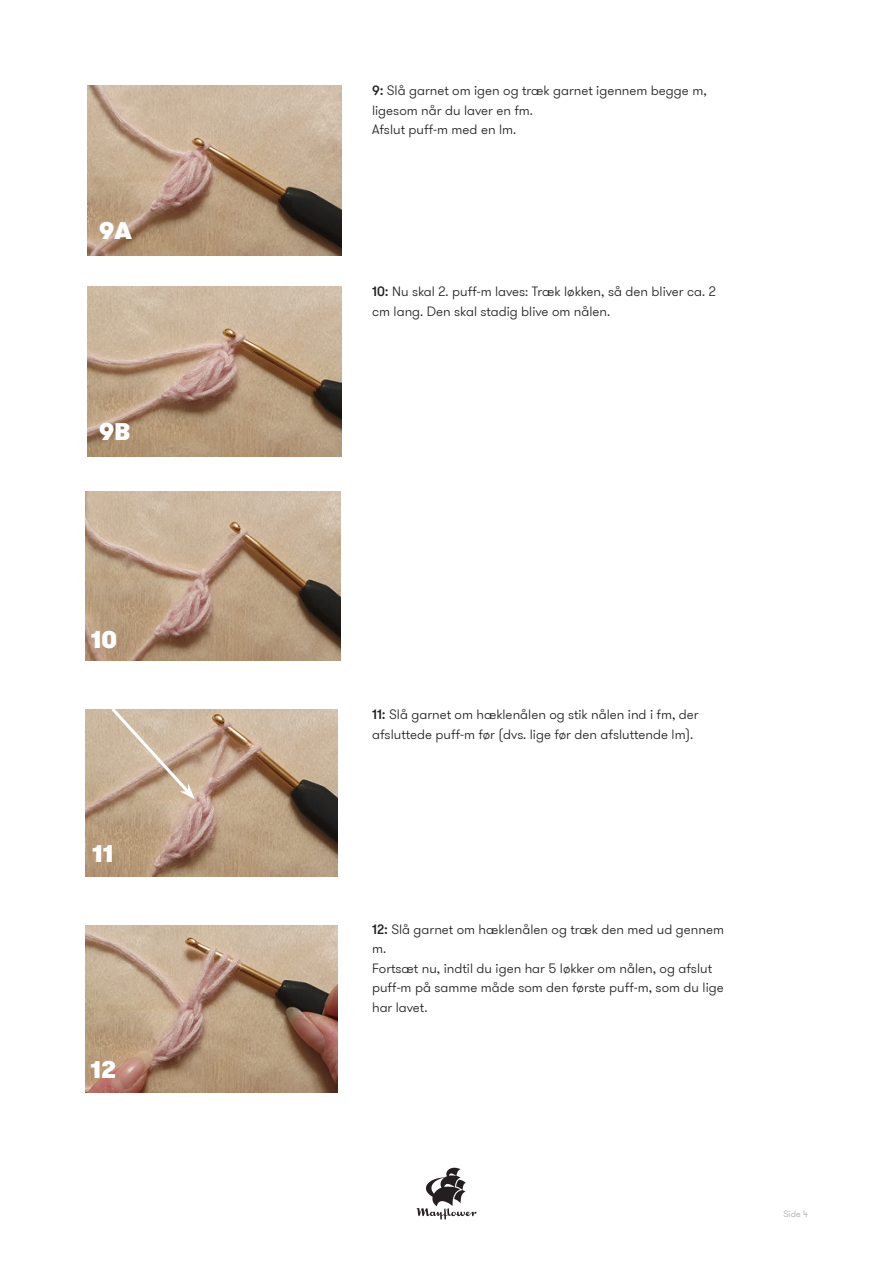
<style>
.page{position:relative;width:893px;height:1263px;background:#fff}
.page>*{position:absolute;margin:0;border:0;box-sizing:border-box;transform-origin:0 0}
.t1{font:900 24px "GT Walsheim Pro";color:#fff}
.t2{font:300 13.5px/19.5px "GT Walsheim Pro";color:#231f20}
.t3{font:300 9px "GT Walsheim Pro";color:#a8a9ad}
.s1{font-weight:500}
</style>
<div class="page">
<svg style="left:417px;top:1168px;width:59px;height:51px"></svg>
<img style="left:85px;top:491px;width:255px;height:170px">
<img style="left:87px;top:86px;width:255px;height:169px">
<img style="left:87px;top:287px;width:255px;height:169px">
<img style="left:85px;top:710px;width:252px;height:167px">
<svg style="left:108px;top:709px;width:87px;height:90px;background:#cab59d"></svg>
<img style="left:85px;top:925px;width:252px;height:167px">
<p class="t1" style="left:99px;top:214px;width:34px">9A</p>
<p class="t1" style="left:99px;top:416px;width:33px">9B</p>
<p class="t1" style="left:91px;top:623px;width:28px">10</p>
<p class="t1" style="left:92px;top:837px;width:23px">11</p>
<p class="t1" style="left:91px;top:1053px;width:27px">12</p>
<p class="t2" style="left:372px;top:81px;width:336px"><span class="s1">9:</span> Slå garnet om igen og træk garnet igennem begge m,</p>
<p class="t2" style="left:372px;top:101px;width:162px">ligesom når du laver en fm.</p>
<p class="t2" style="left:372px;top:120px;width:146px">Afslut puff-m med en lm.</p>
<p class="t2" style="left:372px;top:282px;width:345px"><span class="s1">10:</span> Nu skal 2. puff-m laves: Træk løkken, så den bliver ca. 2 cm lang. Den skal stadig blive om nålen.</p>
<p class="t2" style="left:372px;top:705px;width:328px"><span class="s1">11:</span> Slå garnet om hæklenålen og stik nålen ind i fm, der afsluttede puff-m før (dvs. lige før den afsluttende lm).</p>
<p class="t2" style="left:372px;top:920px;width:353px"><span class="s1">12:</span> Slå garnet om hæklenålen og træk den med ud gennem m.</p>
<p class="t2" style="left:372px;top:959px;width:353px">Fortsæt nu, indtil du igen har 5 løkker om nålen, og afslut puff-m på samme måde som den første puff-m, som du lige har lavet.</p>
<p class="t3" style="left:783px;top:1208px;width:26px">Side 4</p>
</div>
